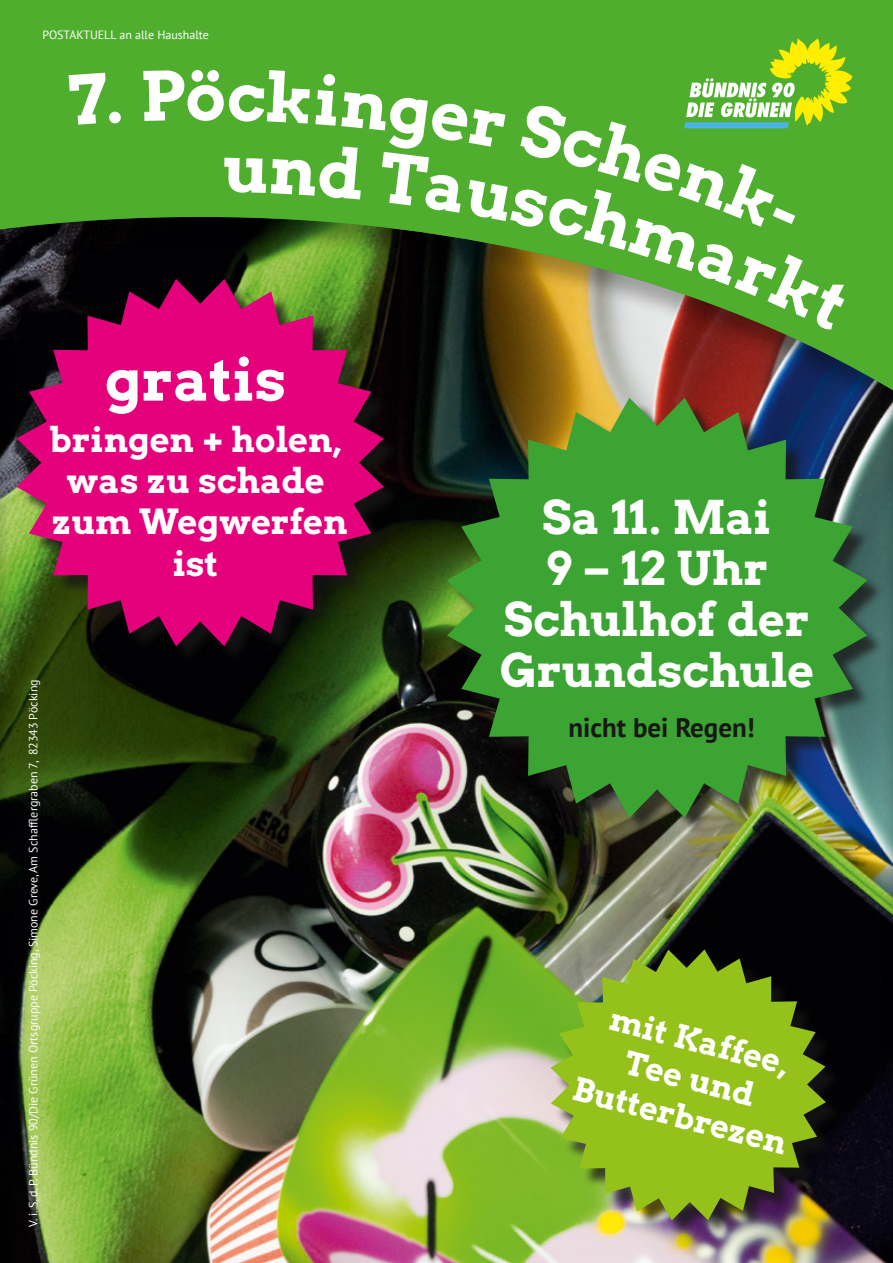
<style>
.page{position:relative;width:893px;height:1263px;background:#50ae2f}
.page>*{position:absolute;margin:0;border:0;box-sizing:border-box;transform-origin:0 0}
.t1{font:67.5px "Arvo Gr 00 F Cn";color:#fff}
.t2{font:58.5px "Arvo Gr 00 F Cn";color:#fff}
.t3{font:46.2px/51px "Arvo Gr 00 F Cn";letter-spacing:-.005em;color:#fff;text-align:center}
.t4{font:34.5px/41.4px "Arvo Gr 00 F Cn";color:#fff;text-align:center}
.t5{font:32.1px/38.5px "Arvo Gr 00 F Cn";color:#fff;text-align:center}
.t6{font:700 27px "PT Sans";color:#181716}
.t7{font:12px "PT Sans";color:#fff}
</style>
<div class="page">
<div style="left:0;top:217px;width:893px;height:1046px;background:#181716;opacity:.33"></div>
<div style="left:20px;top:282px;width:382px;height:382px;background:#181716;opacity:.75"></div>
<svg style="left:16px;top:279px;width:368px;height:367px;background:#ab0b5c"></svg>
<div style="left:554px;top:953px;width:289px;height:285px;background:#181716;opacity:.75"></div>
<svg style="left:550px;top:949px;width:276px;height:271px;background:#80a223"></svg>
<div style="left:450px;top:401px;width:435px;height:434px;background:#181716;opacity:.75"></div>
<img style="left:447px;top:398px;width:420px;height:420px">
<svg style="left:224px;top:38px;width:629px;height:293px"></svg>
<p class="t7" style="left:43px;top:27px;width:168px">POSTAKTUELL an alle Haushalte</p>
<h1 class="t1" style="left:185px;top:49px;width:43px">ö</h1>
<h2 class="t2" style="left:105px;top:339px;width:183px">gratis</h2>
<h3 class="t4" style="left:50px;top:417px;width:299px">bringen + holen, was zu schade zum Wegwerfen ist</h3>
<p class="t7" style="left:25px;top:1227px;width:549px;rotate:-90deg">V. i. S. d. P. Bündnis 90/Die Grünen Ortsgruppe Pöcking, Simone Greve, Am Schafflergraben 7, 82343 Pöcking</p>
<h3 class="t3" style="left:500px;top:490px;width:316px">Sa 11. Mai<br>9 – 12 Uhr<br>Schulhof der<br>Grundschule</h3>
<h3 class="t6" style="left:568px;top:709px;width:188px">nicht bei Regen!</h3>
<h3 class="t5" style="left:599px;top:993px;width:221px;rotate:15deg">mit Kaffee,<br>Tee und<br>Butterbrezen</h3>
</div>
